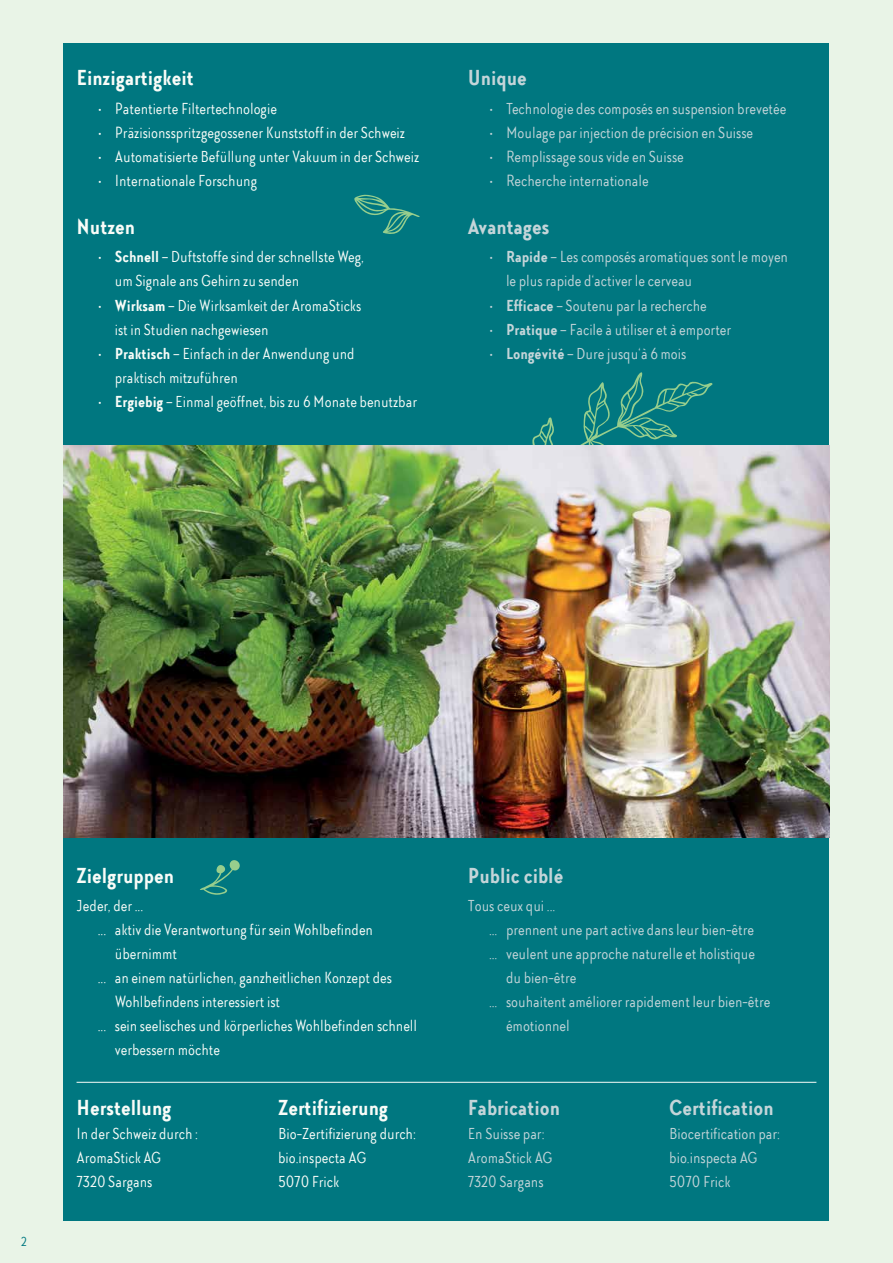
<style>
.page{position:relative;width:893px;height:1263px;background:#e9f4e7}
.page>*{position:absolute;margin:0;border:0;box-sizing:border-box;transform-origin:0 0}
.t1{font:700 22.5px "TT Chocolates Condensed";color:#f9fcf8}
.t2{font:700 22.5px "TT Chocolates Condensed";color:#c4d5d9}
.t3{font:16.5px/24px "TT Chocolates Condensed";color:#f9fcf8}
.t4{font:16.5px/24px "TT Chocolates Condensed";color:#c4d5d9}
.t5{font:13.5px "TT Chocolates Condensed";color:#007780}
.s1{font-weight:700}
</style>
<div class="page">
<div style="left:64px;top:43px;width:765px;height:1177px;background:#007780"></div>
<svg style="left:532px;top:372px;width:180px;height:74px"></svg>
<svg style="left:354px;top:194px;width:66px;height:40px"></svg>
<img style="left:64px;top:446px;width:765px;height:392px">
<hr style="left:77px;top:1082px;width:739px;height:1px;background:#f9fcf8">
<svg style="left:200px;top:860px;width:40px;height:35px"></svg>
<h1 class="t1" style="left:77px;top:65px;width:119px">Einzigartigkeit</h1>
<p class="t3" style="left:98px;top:96px;width:181px">• Patentierte Filtertechnologie</p>
<p class="t3" style="left:98px;top:120px;width:309px">• Präzisionsspritzgegossener Kunststoff in der Schweiz</p>
<p class="t3" style="left:98px;top:144px;width:323px">• Automatisierte Befüllung unter Vakuum in der Schweiz</p>
<p class="t3" style="left:98px;top:168px;width:161px">• Internationale Forschung</p>
<h1 class="t1" style="left:77px;top:213px;width:60px">Nutzen</h1>
<p class="t3" style="left:115px;top:245px;width:251px;text-indent:-17px">• <span class="s1">Schnell</span> – Duftstoffe sind der schnellste Weg, um Signale ans Gehirn zu senden</p>
<p class="t3" style="left:115px;top:293px;width:248px;text-indent:-17px">• <span class="s1">Wirksam</span> – Die Wirksamkeit der AromaSticks ist in Studien nachgewiesen</p>
<p class="t3" style="left:115px;top:341px;width:241px;text-indent:-17px">• <span class="s1">Praktisch</span> – Einfach in der Anwendung und praktisch mitzuführen</p>
<p class="t3" style="left:98px;top:389px;width:321px">• <span class="s1">Ergiebig</span> – Einmal geöffnet, bis zu 6 Monate benutzbar</p>
<h1 class="t2" style="left:468px;top:65px;width:61px">Unique</h1>
<p class="t4" style="left:489px;top:96px;width:299px">• Technologie des composés en suspension brevetée</p>
<p class="t4" style="left:489px;top:120px;width:266px">• Moulage par injection de précision en Suisse</p>
<p class="t4" style="left:489px;top:144px;width:196px">• Remplissage sous vide en Suisse</p>
<p class="t4" style="left:489px;top:168px;width:161px">• Recherche internationale</p>
<h1 class="t2" style="left:468px;top:213px;width:83px">Avantages</h1>
<p class="t4" style="left:506px;top:245px;width:283px;text-indent:-17px">• <span class="s1">Rapide</span> – Les composés aromatiques sont le moyen le plus rapide d‘activer le cerveau</p>
<p class="t4" style="left:489px;top:293px;width:219px">• <span class="s1">Efficace</span> – Soutenu par la recherche</p>
<p class="t4" style="left:489px;top:317px;width:244px">• <span class="s1">Pratique</span> – Facile à utiliser et à emporter</p>
<p class="t4" style="left:489px;top:341px;width:199px">• <span class="s1">Longévité</span> – Dure jusqu‘à 6 mois</p>
<p class="t5" style="left:21px;top:1234px;width:7px">2</p>
<h1 class="t1" style="left:77px;top:862px;width:99px">Zielgruppen</h1>
<p class="t3" style="left:77px;top:894px;width:68px">Jeder, der ...</p>
<p class="t3" style="left:98px;top:918px;width:277px">... aktiv die Verantwortung für sein Wohlbefinden</p>
<p class="t3" style="left:115px;top:942px;width:64px">übernimmt</p>
<p class="t3" style="left:98px;top:966px;width:296px">... an einem natürlichen, ganzheitlichen Konzept des</p>
<p class="t3" style="left:115px;top:990px;width:167px">Wohlbefindens interessiert ist</p>
<p class="t3" style="left:98px;top:1014px;width:321px">... sein seelisches und körperliches Wohlbefinden schnell</p>
<p class="t3" style="left:115px;top:1038px;width:107px">verbessern möchte</p>
<h1 class="t1" style="left:77px;top:1094px;width:96px">Herstellung</h1>
<p class="t3" style="left:77px;top:1121px;width:123px">In der Schweiz durch :<br>AromaStick AG<br>7320 Sargans</p>
<h1 class="t1" style="left:278px;top:1094px;width:112px">Zertifizierung</h1>
<p class="t3" style="left:278px;top:1121px;width:139px">Bio-Zertifizierung durch: bio.inspecta AG<br>5070 Frick</p>
<h1 class="t2" style="left:468px;top:862px;width:97px">Public ciblé</h1>
<p class="t4" style="left:468px;top:894px;width:89px">Tous ceux qui ...</p>
<p class="t4" style="left:489px;top:918px;width:267px">... prennent une part active dans leur bien-être</p>
<p class="t4" style="left:489px;top:942px;width:267px">... veulent une approche naturelle et holistique</p>
<p class="t4" style="left:506px;top:966px;width:72px">du bien-être</p>
<p class="t4" style="left:489px;top:990px;width:283px">... souhaitent améliorer rapidement leur bien-être</p>
<p class="t4" style="left:506px;top:1014px;width:65px">émotionnel</p>
<h1 class="t2" style="left:468px;top:1094px;width:94px">Fabrication</h1>
<p class="t4" style="left:468px;top:1121px;width:86px">En Suisse par:<br>AromaStick AG<br>7320 Sargans</p>
<h1 class="t2" style="left:669px;top:1094px;width:106px">Certification</h1>
<p class="t4" style="left:669px;top:1121px;width:112px">Biocertification par: bio.inspecta AG<br>5070 Frick</p>
</div>
